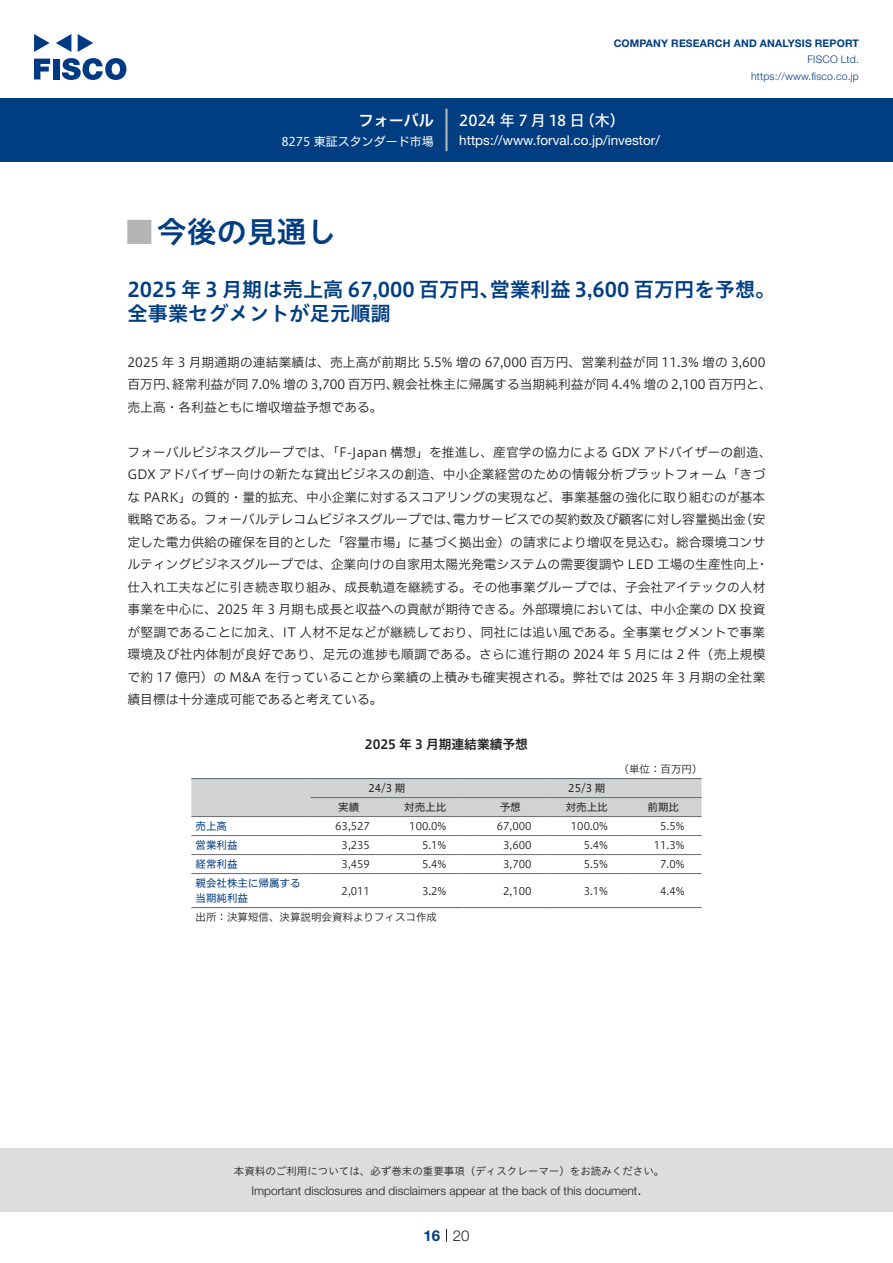
<style>
.page{position:relative;width:893px;height:1263px;background:#fff}
.page>*{position:absolute;margin:0;border:0;box-sizing:border-box;transform-origin:0 0}
.t1{font:30px "Hiragino UD Sans Std N W6";color:#003d81}
.t2{font:24px "Hiragino UD Sans Std N W6";color:#b5b5b6}
.中タイトル{font:20.25px/24px "Hiragino UD Sans Std W6";color:#003d81}
.t3{font:15px "Hiragino UD Sans F Std N W5";color:#fff}
.t4{font:15px "Hiragino UD Sans F Std N W6";color:#fff}
.t5{font:300 15px "Helvetica Neue LT Std";color:#231f20}
.t6{font:700 15px "Helvetica Neue LT Std";color:#003d81}
.t7{font:13.5px "Helvetica Neue LT Std";color:#fff}
.本文{font:12.75px/22.5px "Hiragino UD Sans F Std N W3";color:#231f20}
.チャートタイトル{font:12.75px "Hiragino UD Sans F Std N W6";color:#231f20}
.t8{font:300 12px "Helvetica Neue LT Std";color:#231f20}
.t9{font:12px "Hiragino UD Sans F Std N W4";color:#fff}
.表数字{font:10.5px "Hiragino UD Sans F Std N W3";color:#231f20}
.t10{font:10.5px "Hiragino UD Sans Std W3";color:#231f20}
.t11{font:700 10.5px "Helvetica Neue LT Std";letter-spacing:.015em;color:#003d81}
.t12{font:300 10.5px/16.5px "Helvetica Neue LT Std";letter-spacing:.015em;color:#003d81;text-align:right}
.表左{font:10.5px "Hiragino UD Sans F Std N W4";color:#003d81}
.表上{font:10.5px "Hiragino UD Sans F Std N W4";color:#231f20}
.表組み基本スタイル{font:10.5px "Hiragino UD Sans F Std N W3";color:#231f20}
.表単位{font:10.5px "Hiragino UD Sans F Std N W3";color:#231f20}
</style>
<div class="page">
<div style="left:0;top:1148px;width:893px;height:64px;background:#ddd"></div>
<svg style="left:34px;top:59px;width:16px;height:20px"></svg>
<div style="left:53px;top:59px;width:6px;height:20px;background:#003a83"></div>
<svg style="left:62px;top:58px;width:64px;height:22px"></svg>
<svg style="left:34px;top:34px;width:16px;height:18px"></svg>
<svg style="left:78px;top:34px;width:15px;height:18px"></svg>
<svg style="left:56px;top:34px;width:15px;height:18px"></svg>
<div style="left:0;top:98px;width:893px;height:64px;background:#003d81"></div>
<hr style="left:445px;top:109px;width:3px;height:42px;background:#b5b5b6">
<svg style="left:446px;top:1229px;width:1px;height:13px"></svg>
<hr style="left:191px;top:835px;width:119px;height:1px;background:#6c6d70">
<hr style="left:310px;top:835px;width:77px;height:1px;background:#6c6d70">
<hr style="left:387px;top:835px;width:76px;height:1px;background:#6c6d70">
<hr style="left:472px;top:835px;width:77px;height:1px;background:#6c6d70">
<hr style="left:549px;top:835px;width:76px;height:1px;background:#6c6d70">
<hr style="left:625px;top:835px;width:77px;height:1px;background:#6c6d70">
<hr style="left:191px;top:854px;width:119px;height:1px;background:#6c6d70">
<hr style="left:310px;top:854px;width:77px;height:1px;background:#6c6d70">
<hr style="left:387px;top:854px;width:76px;height:1px;background:#6c6d70">
<hr style="left:472px;top:854px;width:77px;height:1px;background:#6c6d70">
<hr style="left:549px;top:854px;width:76px;height:1px;background:#6c6d70">
<hr style="left:625px;top:854px;width:77px;height:1px;background:#6c6d70">
<hr style="left:191px;top:873px;width:119px;height:1px;background:#6c6d70">
<hr style="left:310px;top:873px;width:77px;height:1px;background:#6c6d70">
<hr style="left:387px;top:873px;width:76px;height:1px;background:#6c6d70">
<hr style="left:472px;top:873px;width:77px;height:1px;background:#6c6d70">
<hr style="left:549px;top:873px;width:76px;height:1px;background:#6c6d70">
<hr style="left:625px;top:873px;width:77px;height:1px;background:#6c6d70">
<div style="left:191px;top:778px;width:511px;height:39px;background:#d1d2d4"></div>
<hr style="left:472px;top:778px;width:77px;height:1px;background:#6c6d70">
<hr style="left:549px;top:778px;width:76px;height:1px;background:#6c6d70">
<hr style="left:625px;top:778px;width:77px;height:1px;background:#6c6d70">
<hr style="left:191px;top:907px;width:119px;height:1px;background:#6c6d70">
<hr style="left:310px;top:907px;width:77px;height:1px;background:#6c6d70">
<hr style="left:387px;top:907px;width:76px;height:1px;background:#6c6d70">
<hr style="left:472px;top:907px;width:77px;height:1px;background:#6c6d70">
<hr style="left:549px;top:907px;width:76px;height:1px;background:#6c6d70">
<hr style="left:625px;top:907px;width:77px;height:1px;background:#6c6d70">
<p class="t4" style="left:359px;top:109px;width:77px">フォーバル</p>
<p class="t9" style="left:281px;top:132px;width:154px">8275 東証スタンダード市場</p>
<p class="t11" style="left:614px;top:37px;width:247px">COMPANY RESEARCH AND ANALYSIS REPORT</p>
<p class="t12" style="left:751px;top:51px;width:109px">FISCO Ltd. https://www.fisco.co j p.</p>
<p class="t3" style="left:580px;top:109px;width:46px">（木(</p>
<p class="t3" style="left:459px;top:109px;width:127px">2024 年 7 月 18 日</p>
<p class="t7" style="left:459px;top:132px;width:202px">https://www.forval.co j p. /investor/</p>
<p class="t1" style="left:157px;top:209px;width:181px">今後の見通し</p>
<p class="t2" style="left:128px;top:213px;width:25px">█</p>
<p class="中タイトル" style="left:490px;top:276px;width:287px">営業利益 3,600 百万円を予想。</p>
<p class="中タイトル" style="left:128px;top:276px;width:374px">2025 年 3 月期は売上高 67,000 百万円、全事業セグメントが足元順調</p>
<p class="本文" style="left:392px;top:350px;width:381px;text-indent:-265px">2025 年 3 月期通期の連結業績は、売上高が前期比 5.5% 増の 67,000 百万円、営業利益が同 11.3% 増の 3,600親会社株主に帰属する当期純利益が同 4.4% 増の 2,100 百万円と、</p>
<p class="本文" style="left:172px;top:373px;width:228px">経常利益が同 7.0% 増の 3,700 百万円、</p>
<p class="本文" style="left:128px;top:373px;width:256px">百万円、<br>売上高・各利益ともに増収増益予想である。</p>
<p class="本文" style="left:128px;top:440px;width:646px">フォーバルビジネスグループでは、「F-Japan 構想」を推進し、産官学の協力による GDX アドバイザーの創造、</p>
<p class="本文" style="left:128px;top:463px;width:639px">GDX アドバイザー向けの新たな貸出ビジネスの創造、中小企業経営のための情報分析プラットフォーム「きづ</p>
<p class="本文" style="left:128px;top:485px;width:639px">な PARK」の質的・量的拡充、中小企業に対するスコアリングの実現など、事業基盤の強化に取り組むのが基本</p>
<p class="本文" style="left:740px;top:508px;width:27px">（安</p>
<p class="本文" style="left:128px;top:508px;width:333px">戦略である。フォーバルテレコムビジネスグループでは、</p>
<p class="本文" style="left:128px;top:530px;width:639px">定した電力供給の確保を目的とした「容量市場」に基づく拠出金）の請求により増収を見込む。総合環境コンサ</p>
<p class="本文" style="left:756px;top:553px;width:14px">・</p>
<p class="本文" style="left:453px;top:508px;width:295px">電力サービスでの契約数及び顧客に対し容量拠出金</p>
<p class="本文" style="left:128px;top:553px;width:639px">ルティングビジネスグループでは、企業向けの自家用太陽光発電システムの需要復調や LED 工場の生産性向上仕入れ工夫などに引き続き取り組み、成長軌道を継続する。その他事業グループでは、子会社アイテックの人材事業を中心に、2025 年 3 月期も成長と収益への貢献が期待できる。外部環境においては、中小企業の DX 投資が堅調であることに加え、IT 人材不足などが継続しており、同社には追い風である。全事業セグメントで事業環境及び社内体制が良好であり、足元の進捗も順調である。さらに進行期の 2024 年 5 月には 2 件（売上規模で約 17 億円）の M&amp;A を行っていることから業績の上積みも確実視される。弊社では 2025 年 3 月期の全社業績目標は十分達成可能であると考えている。</p>
<p class="チャートタイトル" style="left:365px;top:735px;width:165px">2025 年 3 月期連結業績予想</p>
<p class="表単位" style="left:619px;top:761px;width:85px">（単位：百万円(</p>
<p class="表上" style="left:568px;top:780px;width:39px">25/3 期</p>
<p class="表上" style="left:368px;top:780px;width:39px">24/3 期</p>
<p class="表上" style="left:338px;top:799px;width:22px">実績</p>
<p class="表上" style="left:404px;top:799px;width:43px">対売上比</p>
<p class="表上" style="left:500px;top:799px;width:22px">予想</p>
<p class="表上" style="left:566px;top:799px;width:43px">対売上比</p>
<p class="表上" style="left:648px;top:799px;width:33px">前期比</p>
<p class="表左" style="left:196px;top:818px;width:33px">売上高</p>
<p class="表数字" style="left:335px;top:818px;width:36px">63,527</p>
<p class="表数字" style="left:409px;top:818px;width:39px">100.0%</p>
<p class="表数字" style="left:497px;top:818px;width:36px">67,000</p>
<p class="表数字" style="left:571px;top:818px;width:39px">100.0%</p>
<p class="表数字" style="left:660px;top:818px;width:26px">5.5%</p>
<p class="表左" style="left:196px;top:837px;width:43px">営業利益</p>
<p class="表数字" style="left:342px;top:837px;width:30px">3,235</p>
<p class="表数字" style="left:422px;top:837px;width:26px">5.1%</p>
<p class="表数字" style="left:503px;top:837px;width:30px">3,600</p>
<p class="表数字" style="left:584px;top:837px;width:26px">5.4%</p>
<p class="表数字" style="left:654px;top:837px;width:32px">11.3%</p>
<p class="表左" style="left:196px;top:856px;width:43px">経常利益</p>
<p class="表左" style="left:196px;top:875px;width:106px">親会社株主に帰属する</p>
<p class="表数字" style="left:342px;top:856px;width:30px">3,459</p>
<p class="表数字" style="left:422px;top:856px;width:26px">5.4%</p>
<p class="表数字" style="left:342px;top:883px;width:30px">2,011</p>
<p class="表数字" style="left:422px;top:883px;width:26px">3.2%</p>
<p class="表左" style="left:196px;top:890px;width:54px">当期純利益</p>
<p class="表組み基本スタイル" style="left:196px;top:909px;width:243px">出所：決算短信、決算説明会資料よりフィスコ作成</p>
<p class="表数字" style="left:503px;top:856px;width:30px">3,700</p>
<p class="表数字" style="left:503px;top:883px;width:30px">2,100</p>
<p class="表数字" style="left:584px;top:856px;width:26px">5.5%</p>
<p class="表数字" style="left:584px;top:883px;width:26px">3.1%</p>
<p class="表数字" style="left:660px;top:856px;width:26px">7.0%</p>
<p class="表数字" style="left:660px;top:883px;width:26px">4.4%</p>
<p class="t10" style="left:234px;top:1163px;width:432px">本資料のご利用については、必ず巻末の重要事項（ディスクレーマー）をお読みください。</p>
<p class="t5" style="left:637px;top:1180px;width:6px">.</p>
<p class="t8" style="left:251px;top:1183px;width:387px">Important disclosures and disclaimers appear at the back of this document</p>
<p class="t6" style="left:423px;top:1226px;width:18px">16</p>
<p class="t5" style="left:453px;top:1226px;width:18px">20</p>
</div>
